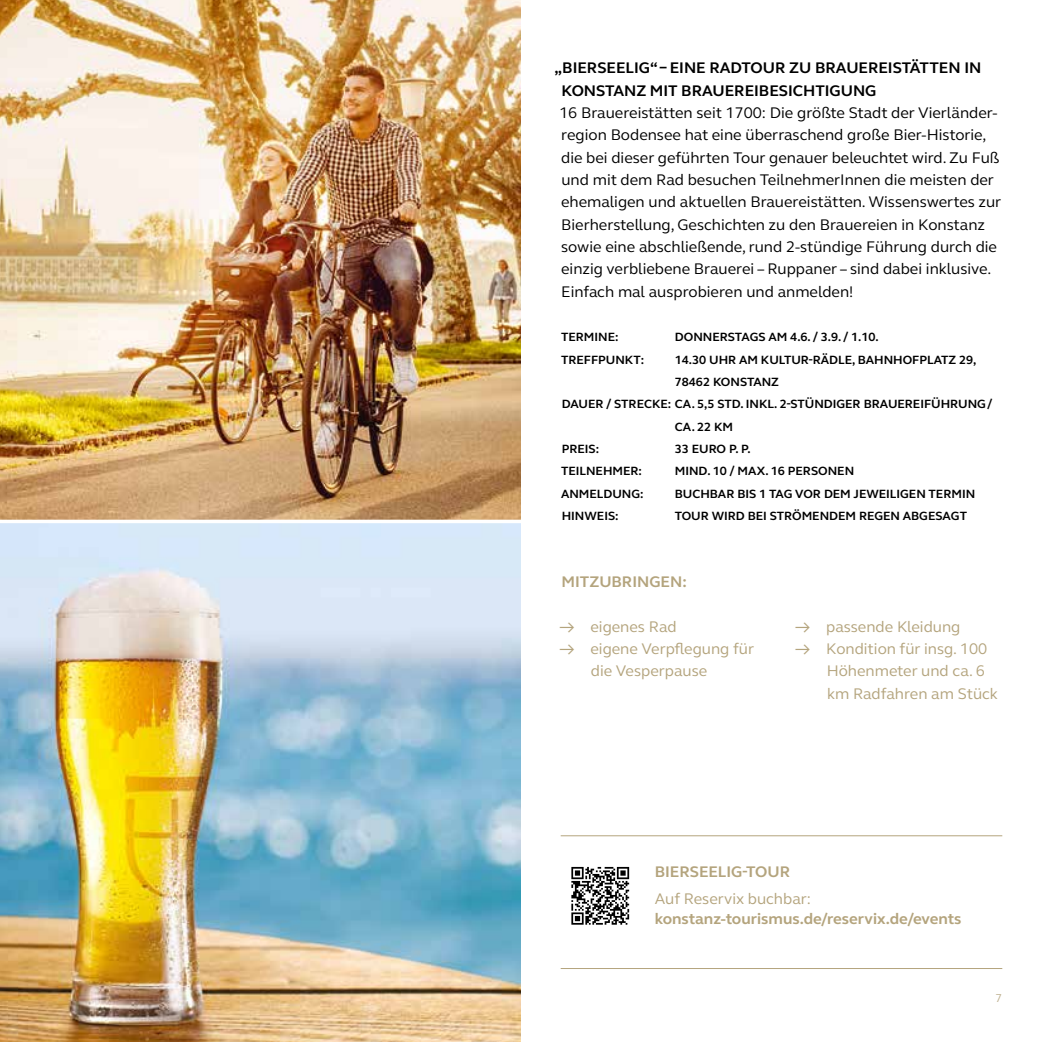
<style>
.page{position:relative;width:1042px;height:1042px;background:#fff}
.page>*{position:absolute;margin:0;border:0;box-sizing:border-box;transform-origin:0 0}
.t1{font:15.75px/22.4px "FS Elliot Pro";color:#000}
.t2{font:15.75px/22.4px "FS Elliot Pro";color:#b4a47d}
.t3{font:700 15.75px/22.4px "FS Elliot Pro";color:#000}
.t4{font:700 15.75px "FS Elliot Pro";color:#b4a47d}
.t5{font:700 12.25px "FS Elliot Pro";color:#000}
.t6{font:11.72px "FS Elliot Pro";color:#beb08f}
</style>
<div class="page">
<img style="left:0;top:0;width:521px;height:1042px">
<svg style="left:571px;top:866px;width:59px;height:59px"></svg>
<svg style="left:571px;top:867px;width:58px;height:57px"></svg>
<hr style="left:561px;top:835px;width:441px;height:1px;background:#b4a47d">
<hr style="left:561px;top:968px;width:441px;height:1px;background:#b4a47d">
<hr style="left:0;top:520px;width:521px;height:3px;background:#fff">
<p class="t3" style="left:561px;top:57px;width:421px;text-indent:-7px">„BIERSEELIG“ – EINE RADTOUR ZU BRAUEREISTÄTTEN IN<br>KONSTANZ MIT BRAUEREIBESICHTIGUNG</p>
<p class="t1" style="left:559px;top:101px;width:444px">16 Brauereistätten seit 1700: Die größte Stadt der Vierländer&shy;region Bodensee hat eine überraschend große Bier-Historie, die bei dieser geführten Tour genauer beleuchtet wird. Zu Fuß und mit dem Rad besuchen TeilnehmerInnen die meisten der ehemaligen und aktuellen Brauereistätten. Wissenswertes zur Bierherstellung, Geschichten zu den Brauereien in Konstanz sowie eine abschließende, rund 2-stündige Führung durch die einzig verbliebene Brauerei – Ruppaner – sind dabei inklusive.<br>Einfach mal ausprobieren und anmelden!</p>
<p class="t5" style="left:561px;top:329px;width:59px">TERMINE:</p>
<p class="t5" style="left:675px;top:329px;width:205px">DONNERSTAGS AM 4.6. / 3.9. / 1.10.</p>
<p class="t5" style="left:561px;top:351px;width:85px">TREFFPUNKT:</p>
<p class="t5" style="left:675px;top:351px;width:303px">14.30 UHR AM KULTUR-RÄDLE, BAHNHOFPLATZ 29,</p>
<p class="t5" style="left:675px;top:373px;width:106px">78462 KONSTANZ</p>
<p class="t5" style="left:562px;top:396px;width:432px">DAUER / STRECKE: CA. 5,5 STD. INKL. 2-STÜNDIGER BRAUEREIFÜHRUNG/</p>
<p class="t5" style="left:675px;top:418px;width:60px">CA. 22 KM</p>
<p class="t5" style="left:562px;top:440px;width:39px">PREIS:</p>
<p class="t5" style="left:675px;top:440px;width:77px">33 EURO P. P.</p>
<p class="t5" style="left:561px;top:463px;width:82px">TEILNEHMER:</p>
<p class="t5" style="left:675px;top:463px;width:181px">MIND. 10 / MAX. 16 PERSONEN</p>
<p class="t5" style="left:561px;top:485px;width:84px">ANMELDUNG:</p>
<p class="t5" style="left:675px;top:485px;width:302px">BUCHBAR BIS 1 TAG VOR DEM JEWEILIGEN TERMIN</p>
<p class="t5" style="left:562px;top:507px;width:58px">HINWEIS:</p>
<p class="t5" style="left:675px;top:507px;width:294px">TOUR WIRD BEI STRÖMENDEM REGEN ABGESAGT</p>
<p class="t4" style="left:561px;top:571px;width:127px">MITZUBRINGEN:</p>
<p class="t2" style="left:559px;top:614px;width:119px">→ eigenes Rad</p>
<p class="t2" style="left:591px;top:637px;width:165px;text-indent:-31px">→ eigene Verpflegung für die Vesperpause</p>
<p class="t2" style="left:795px;top:614px;width:167px">→ passende Kleidung</p>
<p class="t2" style="left:826px;top:637px;width:173px;text-indent:-31px">→ Kondition für insg. 100<br>Höhenmeter und ca. 6 km Radfahren am Stück</p>
<p class="t4" style="left:655px;top:861px;width:137px">BIERSEELIG-TOUR</p>
<p class="t2" style="left:655px;top:887px;width:158px">Auf Reservix buchbar:</p>
<p class="t4" style="left:655px;top:908px;width:308px">konstanz-tourismus.de/reservix.de/events</p>
<p class="t6" style="left:995px;top:990px;width:8px">7</p>
</div>
